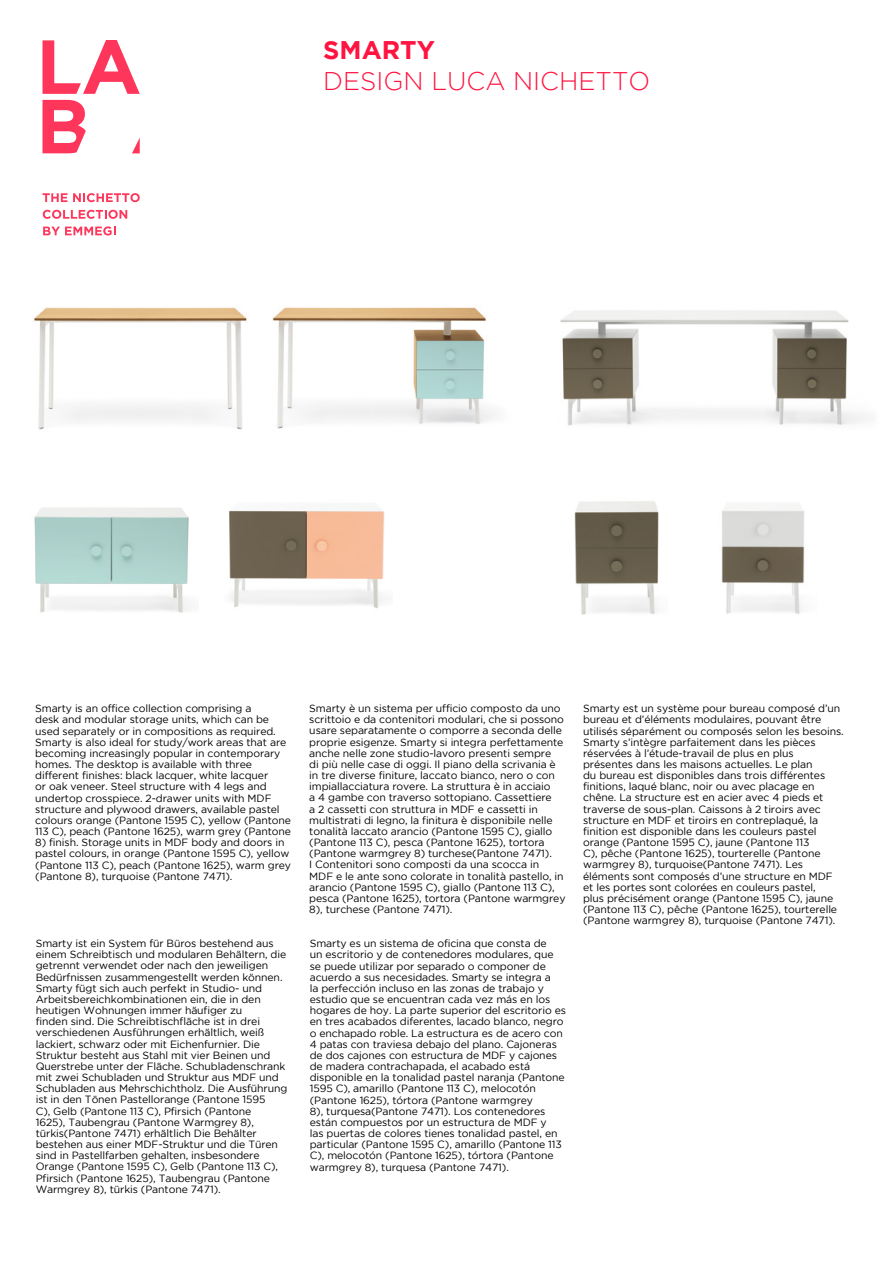
<style>
.page{position:relative;width:893px;height:1263px;background:#fff}
.page>*{position:absolute;margin:0;border:0;box-sizing:border-box;transform-origin:0 0}
.t1{font:300 25.5px "Gotham";color:#ff1441}
.t2{font:700 25.5px "Gotham";color:#ff1441}
.t3{font:10.5px/11.1px "Gotham";letter-spacing:-.01em;color:#000}
</style>
<div class="page">
<svg style="left:132px;top:138px;width:8px;height:15px"></svg>
<svg style="left:43px;top:100px;width:43px;height:53px"></svg>
<svg style="left:43px;top:40px;width:97px;height:54px"></svg>
<svg style="left:43px;top:193px;width:24px;height:9px"></svg>
<svg style="left:73px;top:193px;width:67px;height:9px"></svg>
<svg style="left:43px;top:210px;width:84px;height:9px"></svg>
<svg style="left:43px;top:226px;width:73px;height:9px"></svg>
<img style="left:272px;top:307px;width:222px;height:122px">
<img style="left:33px;top:307px;width:110px;height:123px">
<img style="left:143px;top:307px;width:104px;height:123px">
<img style="left:560px;top:310px;width:305px;height:116px">
<img style="left:34px;top:508px;width:156px;height:105px">
<img style="left:229px;top:509px;width:156px;height:100px">
<img style="left:574px;top:501px;width:85px;height:114px">
<img style="left:721px;top:503px;width:84px;height:111px">
<h1 class="t2" style="left:323px;top:35px;width:113px">SMARTY</h1>
<h1 class="t1" style="left:323px;top:67px;width:329px">DESIGN LUCA NICHETTO</h1>
<p class="t3" style="left:35px;top:703px;width:257px">Smarty is an office collection comprising a<br>desk and modular storage units, which can be used separately or in compositions as required.<br>Smarty is also ideal for study/work areas that are becoming increasingly popular in contemporary homes. The desktop is available with three different finishes: black lacquer, white lacquer<br>or oak veneer. Steel structure with 4 legs and undertop crosspiece. 2-drawer units with MDF structure and plywood drawers, available pastel colours orange (Pantone 1595 C), yellow (Pantone 113 C), peach (Pantone 1625), warm grey (Pantone</p>
<p class="t3" style="left:35px;top:837px;width:257px">8) finish. Storage units in MDF body and doors in pastel colours, in orange (Pantone 1595 C), yellow (Pantone 113 C), peach (Pantone 1625), warm grey (Pantone 8), turquoise (Pantone 7471).</p>
<p class="t3" style="left:309px;top:703px;width:258px">Smarty è un sistema per ufficio composto da uno scrittoio e da contenitori modulari, che si possono usare separatamente o comporre a seconda delle proprie esigenze. Smarty si integra perfettamente anche nelle zone studio-lavoro presenti sempre<br>di più nelle case di oggi. Il piano della scrivania è in tre diverse finiture, laccato bianco, nero o con impiallacciatura rovere. La struttura è in acciaio<br>a 4 gambe con traverso sottopiano. Cassettiere<br>a 2 cassetti con struttura in MDF e cassetti in multistrati di legno, la finitura è disponibile nelle tonalità laccato arancio (Pantone 1595 C), giallo (Pantone 113 C), pesca (Pantone 1625), tortora (Pantone warmgrey 8) turchese(Pantone 7471).<br>I Contenitori sono composti da una scocca in MDF e le ante sono colorate in tonalità pastello, in arancio (Pantone 1595 C), giallo (Pantone 113 C), pesca (Pantone 1625), tortora (Pantone warmgrey 8), turchese (Pantone 7471).</p>
<p class="t3" style="left:583px;top:703px;width:262px">Smarty est un système pour bureau composé d’un bureau et d’éléments modulaires, pouvant être utilisés séparément ou composés selon les besoins.<br>Smarty s’intègre parfaitement dans les pièces réservées à l’étude-travail de plus en plus présentes dans les maisons actuelles. Le plan<br>du bureau est disponibles dans trois différentes finitions, laqué blanc, noir ou avec placage en chêne. La structure est en acier avec 4 pieds et traverse de sous-plan. Caissons à 2 tiroirs avec structure en MDF et tiroirs en contreplaqué, la finition est disponible dans les couleurs pastel orange (Pantone 1595 C), jaune (Pantone 113<br>C), pêche (Pantone 1625), tourterelle (Pantone warmgrey 8), turquoise(Pantone 7471). Les éléments sont composés d’une structure en MDF et les portes sont colorées en couleurs pastel,<br>plus précisément orange (Pantone 1595 C), jaune (Pantone 113 C), pêche (Pantone 1625), tourterelle (Pantone warmgrey 8), turquoise (Pantone 7471).</p>
<p class="t3" style="left:36px;top:938px;width:253px">Smarty ist ein System für Büros bestehend aus einem Schreibtisch und modularen Behältern, die getrennt verwendet oder nach den jeweiligen Bedürfnissen zusammengestellt werden können.<br>Smarty fügt sich auch perfekt in Studio- und Arbeitsbereichkombinationen ein, die in den heutigen Wohnungen immer häufiger zu<br>finden sind. Die Schreibtischfläche ist in drei verschiedenen Ausführungen erhältlich, weiß lackiert, schwarz oder mit Eichenfurnier. Die Struktur besteht aus Stahl mit vier Beinen und Querstrebe unter der Fläche. Schubladenschrank mit zwei Schubladen und Struktur aus MDF und Schubladen aus Mehrschichtholz. Die Ausführung ist in den Tönen Pastellorange (Pantone 1595<br>C), Gelb (Pantone 113 C), Pfirsich (Pantone<br>1625), Taubengrau (Pantone Warmgrey 8), türkis(Pantone 7471) erhältlich Die Behälter bestehen aus einer MDF-Struktur und die Türen sind in Pastellfarben gehalten, insbesondere Orange (Pantone 1595 C), Gelb (Pantone 113 C), Pfirsich (Pantone 1625), Taubengrau (Pantone Warmgrey 8), türkis (Pantone 7471).</p>
<p class="t3" style="left:310px;top:938px;width:258px">Smarty es un sistema de oficina que consta de<br>un escritorio y de contenedores modulares, que se puede utilizar por separado o componer de acuerdo a sus necesidades. Smarty se integra a<br>la perfección incluso en las zonas de trabajo y estudio que se encuentran cada vez más en los hogares de hoy. La parte superior del escritorio es en tres acabados diferentes, lacado blanco, negro o enchapado roble. La estructura es de acero con 4 patas con traviesa debajo del plano. Cajoneras de dos cajones con estructura de MDF y cajones de madera contrachapada, el acabado está disponible en la tonalidad pastel naranja (Pantone 1595 C), amarillo (Pantone 113 C), melocotón (Pantone 1625), tórtora (Pantone warmgrey<br>8), turquesa(Pantone 7471). Los contenedores están compuestos por un estructura de MDF y<br>las puertas de colores tienes tonalidad pastel, en particular (Pantone 1595 C), amarillo (Pantone 113<br>C), melocotón (Pantone 1625), tórtora (Pantone warmgrey 8), turquesa (Pantone 7471).</p>
</div>
